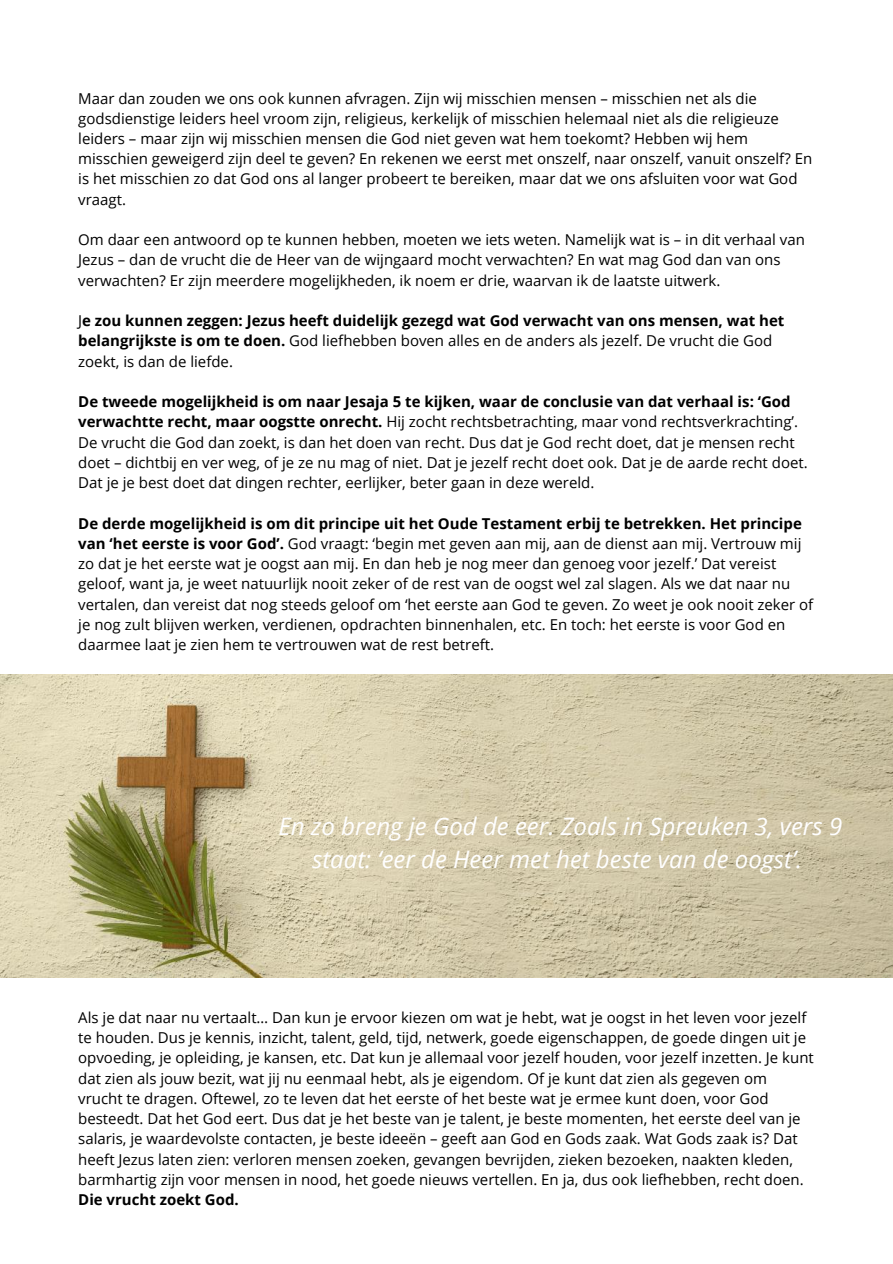
<style>
.page{position:relative;width:893px;height:1264px;background:#fff}
.page>*{position:absolute;margin:0;border:0;box-sizing:border-box;transform-origin:0 0}
.t1{font:italic 24px/32.5px "Open Sans";color:#fff;text-align:center}
.t2{font:15px/20.2px "Open Sans";color:#000}
.t3{font:700 15px/20.2px "Open Sans";color:#000}
.s1{font-weight:400}
.s2{font-weight:700}
</style>
<div class="page">
<img style="left:0;top:674px;width:892px;height:303px">
<p class="t2" style="left:78px;top:88px;width:735px">Maar dan zouden we ons ook kunnen afvragen. Zijn wij misschien mensen – misschien net als die godsdienstige leiders heel vroom zijn, religieus, kerkelijk of misschien helemaal niet als die religieuze leiders – maar zijn wij misschien mensen die God niet geven wat hem toekomt? Hebben wij hem misschien geweigerd zijn deel te geven? En rekenen we eerst met onszelf, naar onszelf, vanuit onszelf? En is het misschien zo dat God ons al langer probeert te bereiken, maar dat we ons afsluiten voor wat God vraagt.</p>
<p class="t2" style="left:78px;top:229px;width:728px">Om daar een antwoord op te kunnen hebben, moeten we iets weten. Namelijk wat is – in dit verhaal van<br>Jezus – dan de vrucht die de Heer van de wijngaard mocht verwachten? En wat mag God dan van ons verwachten? Er zijn meerdere mogelijkheden, ik noem er drie, waarvan ik de laatste uitwerk.</p>
<p class="t3" style="left:78px;top:310px;width:707px"><span class="s1">J</span>e zou kunnen zeggen: Jezus heeft duidelijk gezegd wat God verwacht van ons mensen, wat het belangrijkste is om te doen. <span class="s1">God liefhebben boven alles en de anders als jezelf. De vrucht die God zoekt, is dan de liefde.</span></p>
<p class="t2" style="left:78px;top:391px;width:731px"><span class="s2">De tweede mogelijkheid is om naar Jesaja 5 te kijken, waar de conclusie van dat verhaal is: ‘God verwachtte recht, maar oogstte onrecht.</span> Hij zocht rechtsbetrachting, maar vond rechtsverkrachting’.<br>De vrucht die God dan zoekt, is dan het doen van recht. Dus dat je God recht doet, dat je mensen recht doet – dichtbij en ver weg, of je ze nu mag of niet. Dat je jezelf recht doet ook. Dat je de aarde recht doet.<br>Dat je je best doet dat dingen rechter, eerlijker, beter gaan in deze wereld.</p>
<p class="t2" style="left:78px;top:512px;width:736px"><span class="s2">De derde mogelijkheid is om dit principe uit het Oude Testament erbij te betrekken. Het principe van ‘het eerste is voor God’.</span> God vraagt: ‘begin met geven aan mij, aan de dienst aan mij. Vertrouw mij zo dat je het eerste wat je oogst aan mij. En dan heb je nog meer dan genoeg voor jezelf.’ Dat vereist geloof, want ja, je weet natuurlijk nooit zeker of de rest van de oogst wel zal slagen. Als we dat naar nu vertalen, dan vereist dat nog steeds geloof om ‘het eerste aan God te geven. Zo weet je ook nooit zeker of je nog zult blijven werken, verdienen, opdrachten binnenhalen, etc. En toch: het eerste is voor God en daarmee laat je zien hem te vertrouwen wat de rest betreft.</p>
<h1 class="t1" style="left:278px;top:809px;width:565px">En zo breng je God de eer. Zoals in Spreuken 3, vers 9 staat: ‘eer de Heer met het beste van de oogst’.</h1>
<p class="t2" style="left:78px;top:1006px;width:737px">Als je dat naar nu vertaalt… Dan kun je ervoor kiezen om wat je hebt, wat je oogst in het leven voor jezelf te houden. Dus je kennis, inzicht, talent, geld, tijd, netwerk, goede eigenschappen, de goede dingen uit je opvoeding, je opleiding, je kansen, etc. Dat kun je allemaal voor jezelf houden, voor jezelf inzetten. Je kunt dat zien als jouw bezit, wat jij nu eenmaal hebt, als je eigendom. Of je kunt dat zien als gegeven om vrucht te dragen. Oftewel, zo te leven dat het eerste of het beste wat je ermee kunt doen, voor God besteedt. Dat het God eert. Dus dat je het beste van je talent, je beste momenten, het eerste deel van je salaris, je waardevolste contacten, je beste ideeën – geeft aan God en Gods zaak. Wat Gods zaak is? Dat heeft Jezus laten zien: verloren mensen zoeken, gevangen bevrijden, zieken bezoeken, naakten kleden, barmhartig zijn voor mensen in nood, het goede nieuws vertellen. En ja, dus ook liefhebben, recht doen.</p>
<p class="t3" style="left:78px;top:1188px;width:162px">Die vrucht zoekt God.</p>
</div>
